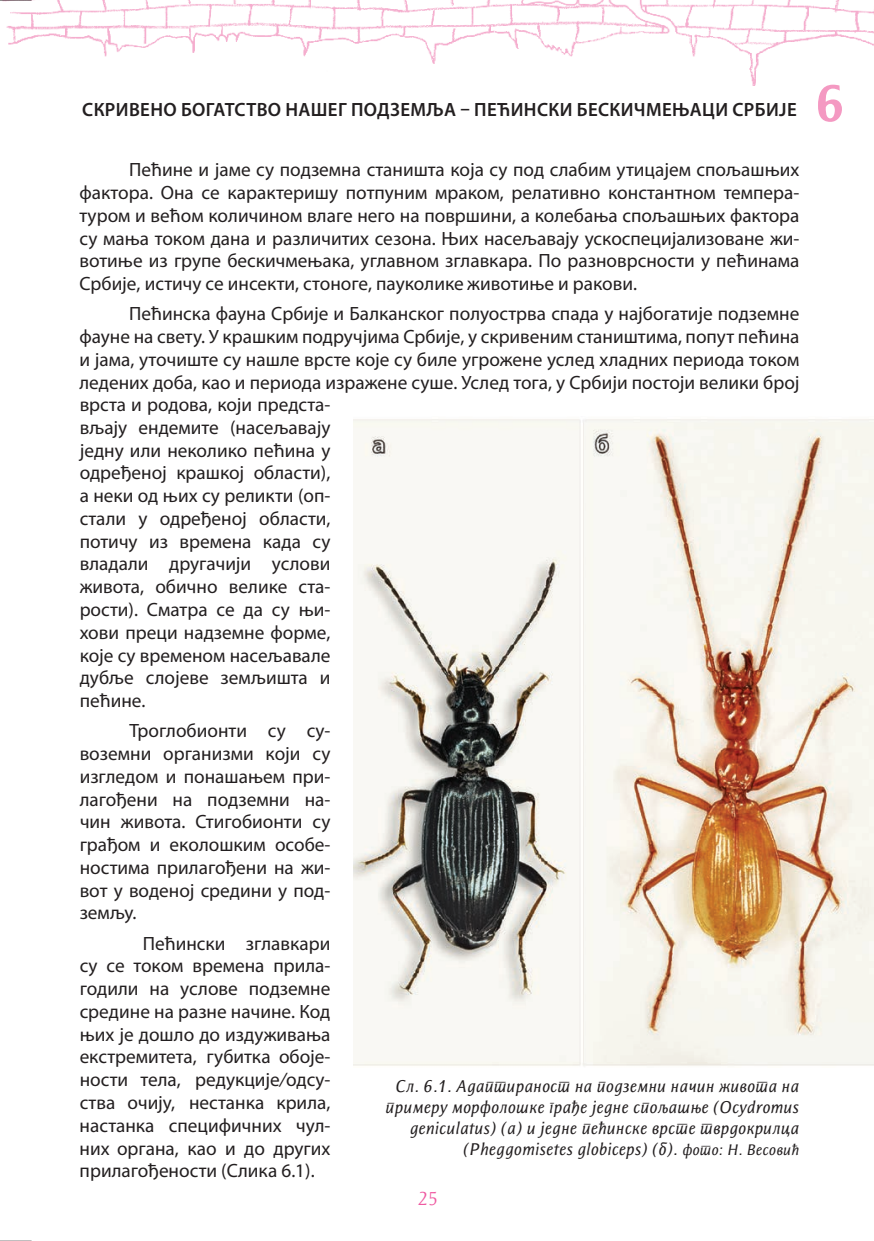
<style>
.page{position:relative;width:874px;height:1241px;background:#fff}
.page>*{position:absolute;margin:0;border:0;box-sizing:border-box;transform-origin:0 0}
.t1{font:900 52.5px "Resavska S Sans";color:#f499c2}
.t2{font:19.25px/22.8px "Myriad Pro";color:#231f20;text-align:justify}
.t3{font:600 19.25px "Myriad Pro";letter-spacing:.02em;color:#231f20}
.t4{font:300 19.25px "Resavska S Sans";color:#ef59a1}
.t5{font:italic 500 17.5px/21px "Resavska S Sans";color:#231f20;text-align:right}
.s1{font-style:italic}
.s2{font-size:15.75px}
</style>
<div class="page">
<img style="left:3px;top:0;width:870px;height:118px">
<img style="left:353px;top:419px;width:520px;height:647px">
<hr style="left:0;top:0;width:32px;height:1px;background:#231f20">
<hr style="left:0;top:1240px;width:32px;height:1px;background:#231f20">
<p class="t3" style="left:82px;top:97px;width:715px">СКРИВЕНО БОГАТСТВО НАШЕГ ПОДЗЕМЉА – ПЕЋИНСКИ БЕСКИЧМЕЊАЦИ СРБИЈЕ</p>
<p class="t2" style="left:79px;top:158px;width:721px;text-indent:50px">Пећине и јаме су подземна станишта која су под слабим утицајем спољашњих фактора. Она се карактеришу потпуним мраком, релативно константном темпера&shy;туром и већом количином влаге него на површини, а колебања спољашњих фактора су мања током дана и различитих сезона. Њих насељавају ускоспецијализоване жи&shy;вотиње из групе бескичмењака, углавном зглавкара. По разноврсности у пећинама Србије, истичу се инсекти, стоноге, пауколике животиње и ракови.</p>
<p class="t2" style="left:79px;top:302px;width:721px;text-align:left;text-indent:50px">Пећинска фауна Србије и Балканског полуострва спада у најбогатије подземне фауне на свету. У крашким подручјима Србије, у скривеним стаништима, попут пећина и јама, уточиште су нашле врсте које су биле угрожене услед хладних периода током ледених доба, као и периода изражене суше. Услед тога, у Србији постоји велики број врста и родова, који предста-<br>вљају ендемите (насељавају<br>једну или неколико пећина у<br>одређеној крашкој области),<br>а неки од њих су реликти (оп-<br>стали у одређеној области,<br>потичу из времена када су<br>владали другачији услови<br>живота, обично велике ста-<br>рости). Сматра се да су њи-<br>хови преци надземне форме,<br>које су временом насељавале<br>дубље слојеве земљишта и<br>пећине.</p>
<p class="t2" style="left:80px;top:719px;width:252px;text-indent:50px">Троглобионти су су&shy;воземни организми који су изгледом и понашањем при&shy;лагођени на подземни на&shy;чин живота. Стигобионти су грађом и еколошким особе&shy;ностима прилагођени на жи&shy;вот у воденој средини у под&shy;земљу.</p>
<p class="t2" style="left:80px;top:931px;width:252px;text-indent:63px">Пећински зглавкари су се током времена прила&shy;годили на услове подземне средине на разне начине. Код њих је дошло до издуживања екстремитета, губитка обоје&shy;ности тела, редукције<span class="s1">/</span>одсу&shy;ства очију, нестанка крила, настанка специфичних чул&shy;них органа, као и до других прилагођености (Слика 6.1).</p>
<p class="t5" style="left:385px;top:1075px;width:415px">Сл. 6.1. Адаптираност на подземни начин живота на примеру морфолошке грађе једне спољашње (Ocydromus geniculatus) (а) и једне пећинске врсте тврдокрилца (Pheggomisetes globiceps) (б). <span class="s2">фото: Н. Весовић</span></p>
<p class="t4" style="left:417px;top:1187px;width:22px">25</p>
<h1 class="t1" style="left:815px;top:73px;width:30px">6</h1>
</div>
